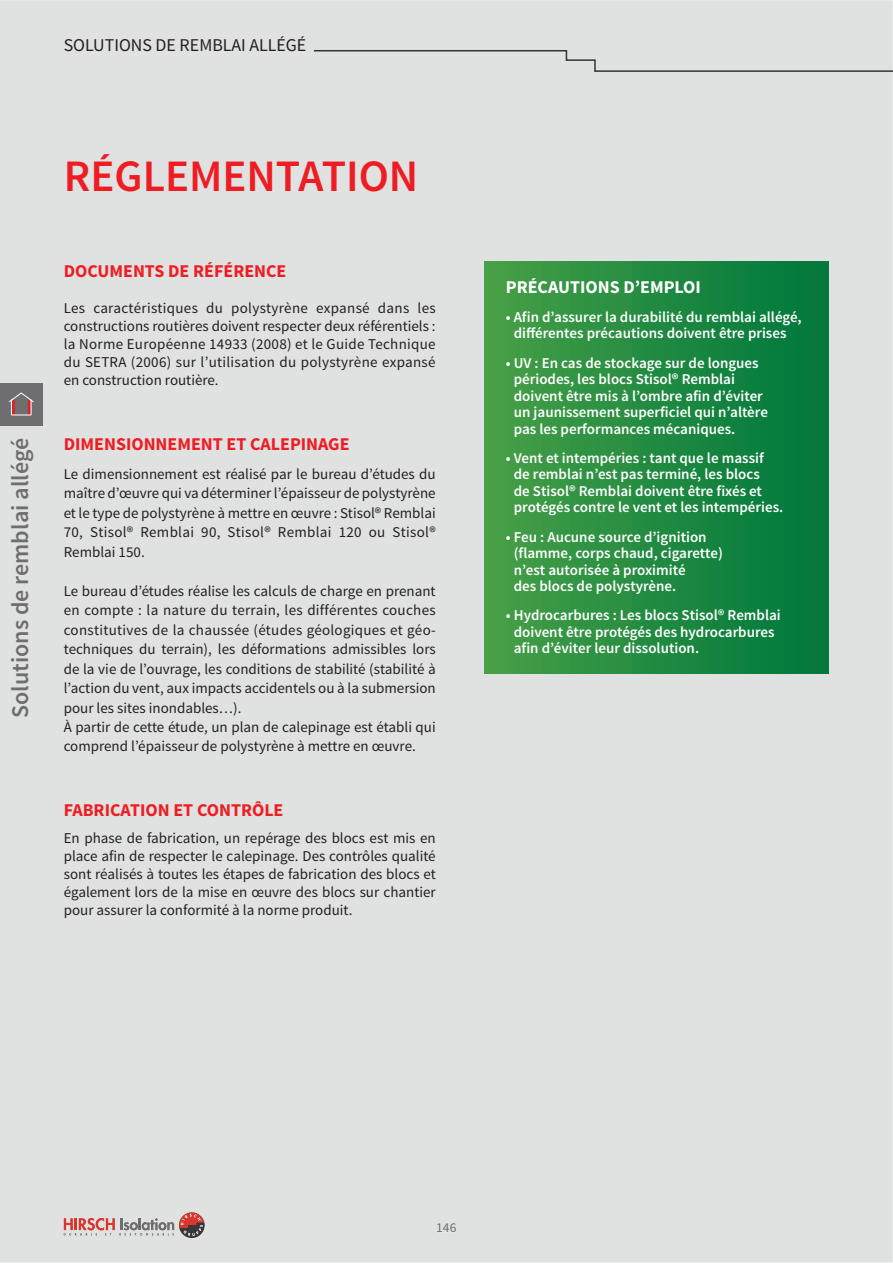
<style>
.page{position:relative;width:893px;height:1263px;background:#e0e1e1}
.page>*{position:absolute;margin:0;border:0;box-sizing:border-box;transform-origin:0 0}
.t1{font:600 45px "Source Sans Pro";color:#ee1d23}
.t2{font:600 24px "Source Sans Pro";color:#6e6d70}
.t3{font:700 18px "Source Sans Pro";color:#ee1d23}
.t4{font:18px "Source Sans Pro";color:#231f20}
.t5{font:700 18px "Source Sans Pro";color:#fff}
.t6{font:15px/19.5px "Source Sans Pro";color:#231f20;text-align:justify}
.t7{font:600 15px/16.5px "Source Sans Pro";color:#fff}
.t8{font:13.5px "Source Sans Pro";color:#6e6d70}
</style>
<div class="page">
<svg style="left:64px;top:1212px;width:141px;height:26px;background:#c8afae"></svg>
<div style="left:437px;top:1223px;width:19px;height:9px;background:#e0e1e1"></div>
<div style="left:485px;top:262px;width:344px;height:412px;background:linear-gradient(to right,#47a047,#00763c)"></div>
<div style="left:0;top:383px;width:43px;height:42px;background:#6e6d70"></div>
<svg style="left:9px;top:393px;width:25px;height:23px"></svg>
<svg style="left:312px;top:49px;width:581px;height:24px;background:#d4d5d5"></svg>
<p class="t4" style="left:64px;top:38px;width:244px">SOLUTIONS DE REMBLAI ALLÉGÉ</p>
<h2 class="t2" style="left:11px;top:718px;width:282px;rotate:-90deg">Solutions de remblai allégé</h2>
<h1 class="t1" style="left:64px;top:159px;width:356px">RÉGLEMENTATION</h1>
<p class="t3" style="left:64px;top:261px;width:224px">DOCUMENTS DE RÉFÉRENCE</p>
<p class="t6" style="left:64px;top:301px;width:373px;line-height:18px">Les caractéristiques du polystyrène expansé dans les constructions routières doivent respecter deux référentiels : la Norme Européenne 14933 (2008) et le Guide Technique du SETRA (2006) sur l’utilisation du polystyrène expansé en construction routière.</p>
<p class="t3" style="left:64px;top:433px;width:287px">DIMENSIONNEMENT ET CALEPINAGE</p>
<p class="t6" style="left:64px;top:465px;width:373px">Le dimensionnement est réalisé par le bureau d’études du maître d’œuvre qui va déterminer l’épaisseur de polystyrène et le type de polystyrène à mettre en œuvre : Stisol® Remblai 70, Stisol® Remblai 90, Stisol® Remblai 120 ou Stisol® Remblai 150.</p>
<p class="t6" style="left:64px;top:582px;width:374px;text-align:left">Le bureau d’études réalise les calculs de charge en prenant en compte : la nature du terrain, les différentes couches constitutives de la chaussée (études géologiques et géo&shy;techniques du terrain), les déformations admissibles lors de la vie de l’ouvrage, les conditions de stabilité (stabilité à l’action du vent, aux impacts accidentels ou à la submersion pour les sites inondables…).<br>À partir de cette étude, un plan de calepinage est établi qui comprend l’épaisseur de polystyrène à mettre en œuvre.</p>
<p class="t3" style="left:64px;top:800px;width:221px">FABRICATION ET CONTRÔLE</p>
<p class="t6" style="left:64px;top:831px;width:373px;line-height:18px">En phase de fabrication, un repérage des blocs est mis en place afin de respecter le calepinage. Des contrôles qualité sont réalisés à toutes les étapes de fabrication des blocs et également lors de la mise en œuvre des blocs sur chantier pour assurer la conformité à la norme produit.</p>
<p class="t5" style="left:506px;top:277px;width:197px">PRÉCAUTIONS D’EMPLOI</p>
<p class="t7" style="left:506px;top:310px;width:297px;text-align:center">• Afin d’assurer la durabilité du remblai allégé, différentes précautions doivent être prises</p>
<p class="t7" style="left:514px;top:356px;width:256px;text-indent:-8px">• UV : En cas de stockage sur de longues périodes, les blocs Stisol® Remblai doivent être mis à l’ombre afin d’éviter un jaunissement superficiel qui n’altère pas les performances mécaniques.</p>
<p class="t7" style="left:514px;top:451px;width:271px;text-indent:-8px">• Vent et intempéries : tant que le massif de remblai n’est pas terminé, les blocs<br>de Stisol® Remblai doivent être fixés et protégés contre le vent et les intempéries.</p>
<p class="t7" style="left:514px;top:530px;width:211px;text-indent:-8px">• Feu : Aucune source d’ignition (flamme, corps chaud, cigarette) n’est autorisée à proximité<br>des blocs de polystyrène.</p>
<p class="t7" style="left:514px;top:608px;width:269px;text-indent:-8px">• Hydrocarbures : Les blocs Stisol® Remblai doivent être protégés des hydrocarbures afin d’éviter leur dissolution.</p>
<p class="t8" style="left:436px;top:1222px;width:22px">146</p>
</div>
